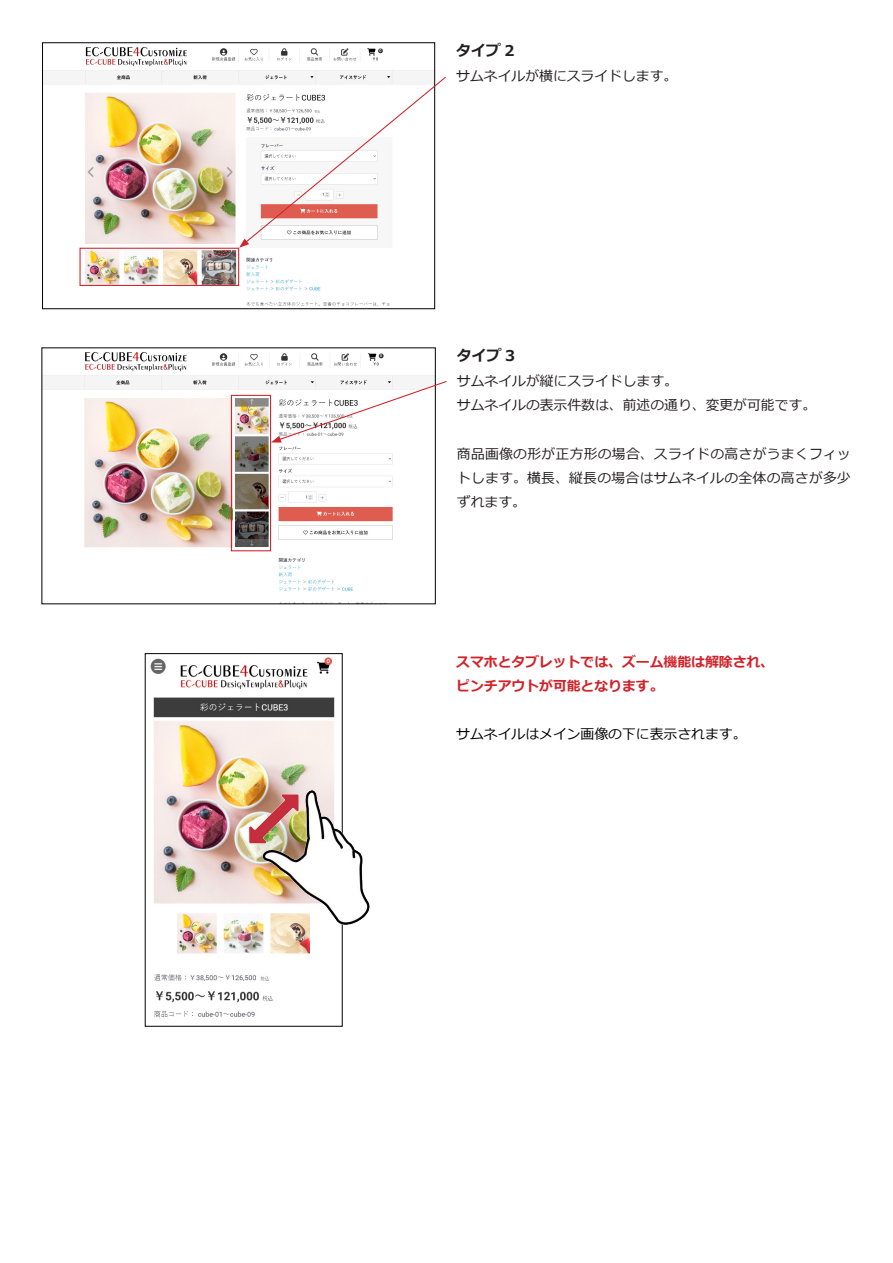
<style>
.page{position:relative;width:893px;height:1263px;background:#fff}
.page>*{position:absolute;margin:0;border:0;box-sizing:border-box;transform-origin:0 0}
.t1{font:700 14.85px "Meiryo";color:#231f20}
.t2{font:13.8px/24.2px "Meiryo";color:#231f20;text-align:justify}
.t3{font:700 13.8px "Meiryo";color:#d1232a}
.t4{font:13.8px "Meiryo";color:#000}
</style>
<div class="page">
<img style="left:44px;top:352px;width:390px;height:239px">
<img style="left:44px;top:47px;width:389px;height:259px">
<div style="left:42px;top:43px;width:393px;height:266px;border:1px solid #000"></div>
<div style="left:80px;top:248px;width:159px;height:38px;border:1px solid #d1232a"></div>
<svg style="left:239px;top:76px;width:207px;height:172px"></svg>
<div style="left:231px;top:395px;width:40px;height:156px;border:1px solid #d1232a"></div>
<svg style="left:271px;top:380px;width:176px;height:63px"></svg>
<img style="left:150px;top:657px;width:185px;height:361px">
<img style="left:250px;top:790px;width:119px;height:135px">
<p class="t1" style="left:456px;top:40px;width:60px">タイプ 2</p>
<p class="t2" style="left:456px;top:65px;width:223px">サムネイルが横にスライドします。</p>
<p class="t1" style="left:457px;top:345px;width:60px">タイプ 3</p>
<p class="t2" style="left:457px;top:370px;width:223px">サムネイルが縦にスライドします。</p>
<p class="t2" style="left:457px;top:394px;width:361px">サムネイルの表示件数は、前述の通り、変更が可能です。</p>
<p class="t2" style="left:457px;top:442px;width:396px">商品画像の形が正方形の場合、スライドの高さがうまくフィットします。横長、縦長の場合はサムネイルの全体の高さが多少ずれます。</p>
<p class="t3" style="left:456px;top:652px;width:319px">スマホとタブレットでは、ズーム機能は解除され、</p>
<p class="t3" style="left:456px;top:676px;width:209px">ピンチアウトが可能となります。</p>
<p class="t4" style="left:456px;top:724px;width:292px">サムネイルはメイン画像の下に表示されます。</p>
</div>
